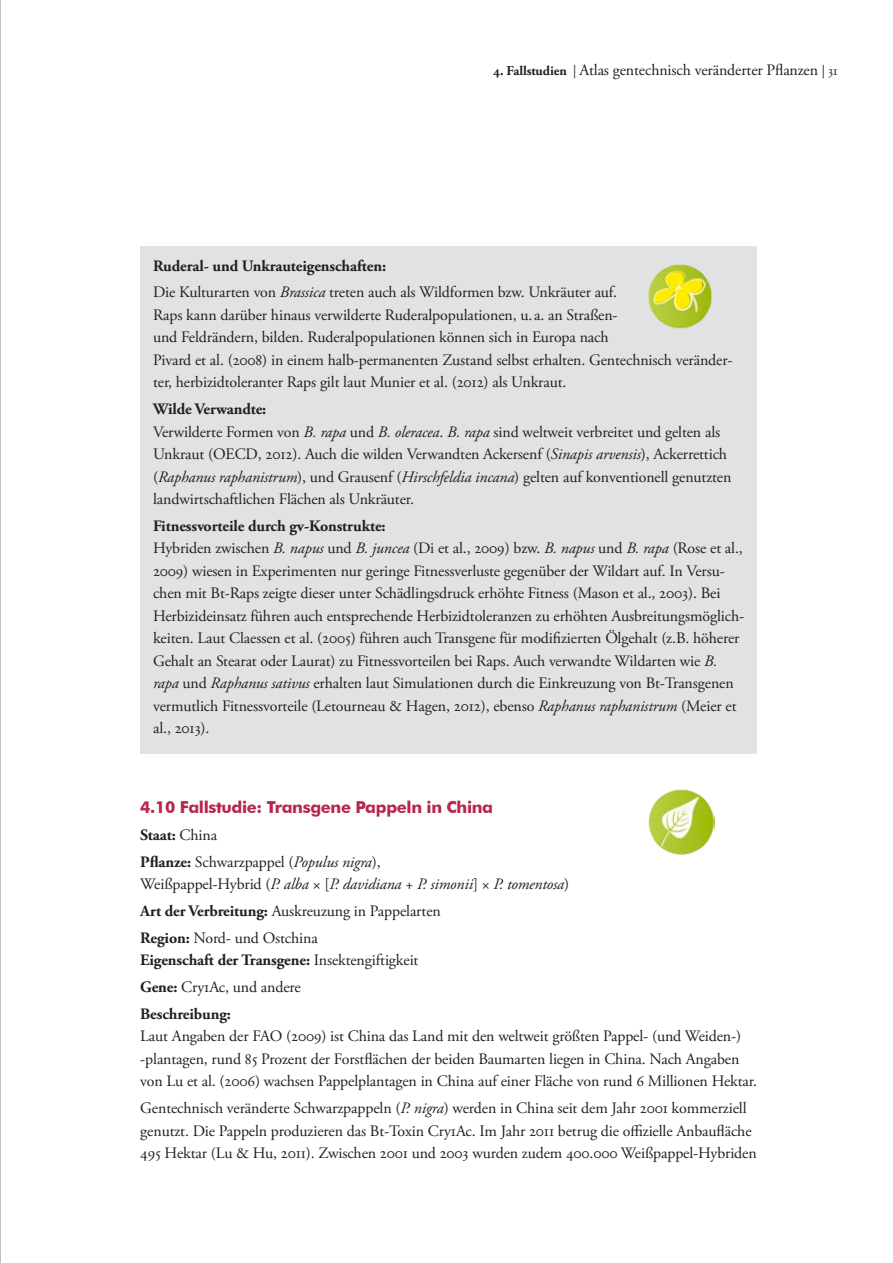
<style>
.page{position:relative;width:893px;height:1263px;background:#fff}
.page>*{position:absolute;margin:0;border:0;box-sizing:border-box;transform-origin:0 0}
.t1{font:700 16.5px "Futura BT";letter-spacing:-.02em;color:#b6274b}
.t2{font:15.9px/22.5px "Adobe Garamond Pro";letter-spacing:-.01em;color:#231f20}
.t3{font:700 15.9px/26.7px "Adobe Garamond Pro";letter-spacing:-.01em;color:#231f20}
.s1{font-weight:700;font-size:13.5px}
.s2{font-size:13.5px}
.s3{font-weight:700}
.s4{font-style:italic}
.s5{font-weight:400}
</style>
<div class="page">
<hr style="left:0;top:0;width:1px;height:1263px;background:#808285">
<div style="left:140px;top:246px;width:617px;height:507px;background:#e1e2e4"></div>
<img style="left:648px;top:264px;width:64px;height:65px">
<img style="left:648px;top:789px;width:66px;height:66px">
<p class="t2" style="left:493px;top:60px;width:346px"><span class="s1">4. Fallstudien</span> <span class="s2">|</span> Atlas gentechnisch veränderter Pflanzen <span class="s2">| 31</span></p>
<p class="t2" style="left:153px;top:253px;width:466px;line-height:26.7px"><span class="s3">Ruderal- und Unkrauteigenschaften:<br></span>Die Kulturarten von <span class="s4">Brassica</span> treten auch als Wildformen bzw. Unkräuter auf.</p>
<p class="t2" style="left:153px;top:304px;width:581px">Raps kann darüber hinaus verwilderte Ruderalpopulationen, u. a. an Straßen-<br>und Feldrändern, bilden. Ruderalpopulationen können sich in Europa nach<br>Pivard et al. (2008) in einem halb-permanenten Zustand selbst erhalten. Gentechnisch veränder&shy;ter, herbizidtoleranter Raps gilt laut Munier et al. (2012) als Unkraut.</p>
<p class="t2" style="left:153px;top:398px;width:580px"><span class="s3">Wilde Verwandte:<br></span>Verwilderte Formen von <span class="s4">B. rapa</span> und <span class="s4">B. oleracea</span>. <span class="s4">B. rapa</span> sind weltweit verbreitet und gelten als Unkraut (OECD, 2012). Auch die wilden Verwandten Ackersenf (<span class="s4">Sinapis arvensis</span>), Ackerrettich (<span class="s4">Raphanus raphanistrum</span>), und Grausenf (<span class="s4">Hirschfeldia incana</span>) gelten auf konventionell genutzten landwirtschaftlichen Flächen als Unkräuter.</p>
<p class="t2" style="left:153px;top:515px;width:593px"><span class="s3">Fitnessvorteile durch gv-Konstrukte:<br></span>Hybriden zwischen <span class="s4">B. napus</span> und <span class="s4">B. juncea</span> (Di et al., 2009) bzw. <span class="s4">B. napus</span> und <span class="s4">B. rapa</span> (Rose et al., 2009) wiesen in Experimenten nur geringe Fitnessverluste gegenüber der Wildart auf. In Versu&shy;chen mit Bt-Raps zeigte dieser unter Schädlingsdruck erhöhte Fitness (Mason et al., 2003). Bei Herbizideinsatz führen auch entsprechende Herbizidtoleranzen zu erhöhten Ausbreitungsmöglich&shy;keiten. Laut Claessen et al. (2005) führen auch Transgene für modifizierten Ölgehalt (z.B. höherer Gehalt an Stearat oder Laurat) zu Fitnessvorteilen bei Raps. Auch verwandte Wildarten wie <span class="s4">B. rapa</span> und <span class="s4">Raphanus sativus</span> erhalten laut Simulationen durch die Einkreuzung von Bt-Transgenen vermutlich Fitnessvorteile (Letourneau &amp; Hagen, 2012), ebenso <span class="s4">Raphanus raphanistrum</span> (Meier et al., 2013).</p>
<p class="t1" style="left:140px;top:797px;width:354px">4.10 Fallstudie: Transgene Pappeln in China</p>
<p class="t2" style="left:140px;top:822px;width:242px;line-height:26.7px"><span class="s3">Staat:</span> China<br><span class="s3">Pflanze:</span> Schwarzpappel (<span class="s4">Populus nigra</span>),</p>
<p class="t2" style="left:140px;top:871px;width:430px;line-height:26.7px">Weißpappel-Hybrid (<span class="s4">P. alba</span> × [<span class="s4">P. davidiana</span> + <span class="s4">P. simonii</span>] × <span class="s4">P. tomentosa</span>)<br><span class="s3">Art der Verbreitung:</span> Auskreuzung in Pappelarten<br><span class="s3">Region:</span> Nord- und Ostchina</p>
<p class="t3" style="left:140px;top:947px;width:280px">Eigenschaft der Transgene: <span class="s5">Insektengiftigkeit<br></span>Gene: <span class="s5">Cry1Ac, und andere<br></span>Beschreibung:</p>
<p class="t2" style="left:140px;top:1026px;width:618px">Laut Angaben der FAO (2009) ist China das Land mit den weltweit größten Pappel- (und Weiden-) -plantagen, rund 85 Prozent der Forstflächen der beiden Baumarten liegen in China. Nach Angaben von Lu et al. (2006) wachsen Pappelplantagen in China auf einer Fläche von rund 6 Millionen Hektar.</p>
<p class="t2" style="left:140px;top:1097px;width:618px">Gentechnisch veränderte Schwarzpappeln (<span class="s4">P. nigra</span>) werden in China seit dem Jahr 2001 kommerziell genutzt. Die Pappeln produzieren das Bt-Toxin Cry1Ac. Im Jahr 2011 betrug die offizielle Anbaufläche<br>495 Hektar (Lu &amp; Hu, 2011). Zwischen 2001 und 2003 wurden zudem 400.000 Weißpappel-Hybriden</p>
</div>
